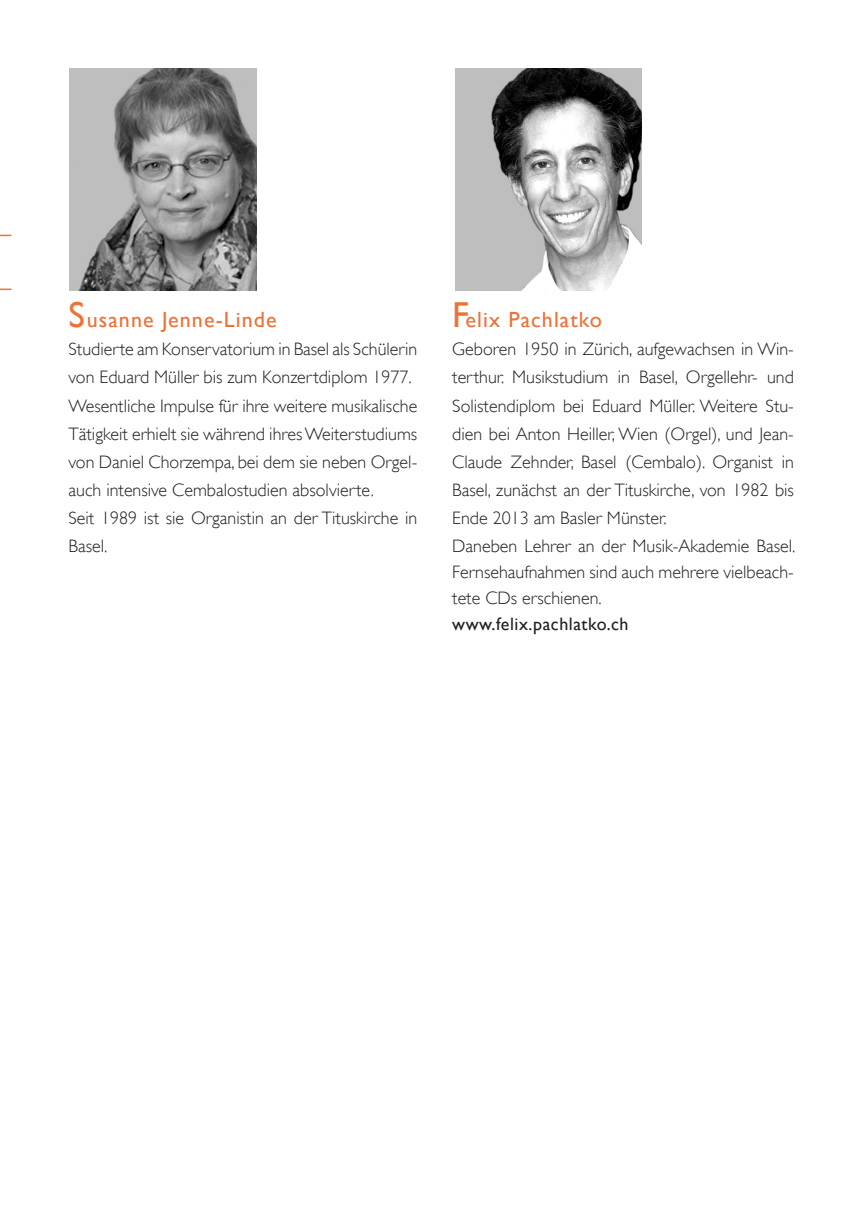
<style>
.page{position:relative;width:862px;height:1214px;background:#fff}
.page>*{position:absolute;margin:0;border:0;box-sizing:border-box;transform-origin:0 0}
.t1{font:22px "Gill Sans";letter-spacing:.05em;color:#ec7236}
.t2{font:300 18px/28px "Gill Sans";color:#231f20}
.t3{font:18px "Gill Sans";letter-spacing:.03em;color:#231f20}
.s1{font-size:36px}
</style>
<div class="page">
<img style="left:455px;top:68px;width:187px;height:223px">
<svg style="left:0;top:288px;width:11px;height:2px"></svg>
<img style="left:69px;top:68px;width:188px;height:223px">
<p class="t1" style="left:69px;top:307px;width:210px"><span class="s1">S</span>usanne Jenne-Linde</p>
<p class="t2" style="left:69px;top:335px;width:350px">Studierte am Konservatorium in Basel als Schülerin von Eduard Müller bis zum Konzertdiplom 1977.<br>Wesentliche Impulse für ihre weitere musikalische Tätigkeit erhielt sie während ihres Weiterstudiums von Daniel Chorzempa, bei dem sie neben Orgel&shy;auch intensive Cembalostudien absolvierte.<br>Seit 1989 ist sie Organistin an der Tituskirche in Basel.</p>
<p class="t1" style="left:452px;top:307px;width:151px"><span class="s1">F</span>elix Pachlatko</p>
<p class="t2" style="left:452px;top:335px;width:345px">Geboren 1950 in Zürich, aufgewachsen in Win&shy;terthur. Musikstudium in Basel, Orgellehr- und Solistendiplom bei Eduard Müller. Weitere Stu&shy;dien bei Anton Heiller, Wien (Orgel), und Jean-Claude Zehnder, Basel (Cembalo). Organist in Basel, zunächst an der Tituskirche, von 1982 bis Ende 2013 am Basler Münster.<br>Daneben Lehrer an der Musik-Akademie Basel.</p>
<p class="t2" style="left:452px;top:558px;width:343px;line-height:26px">Fernsehaufnahmen sind auch mehrere vielbeach&shy;tete CDs erschienen.</p>
<p class="t3" style="left:452px;top:613px;width:178px">www.felix.pachlatko.ch</p>
</div>
